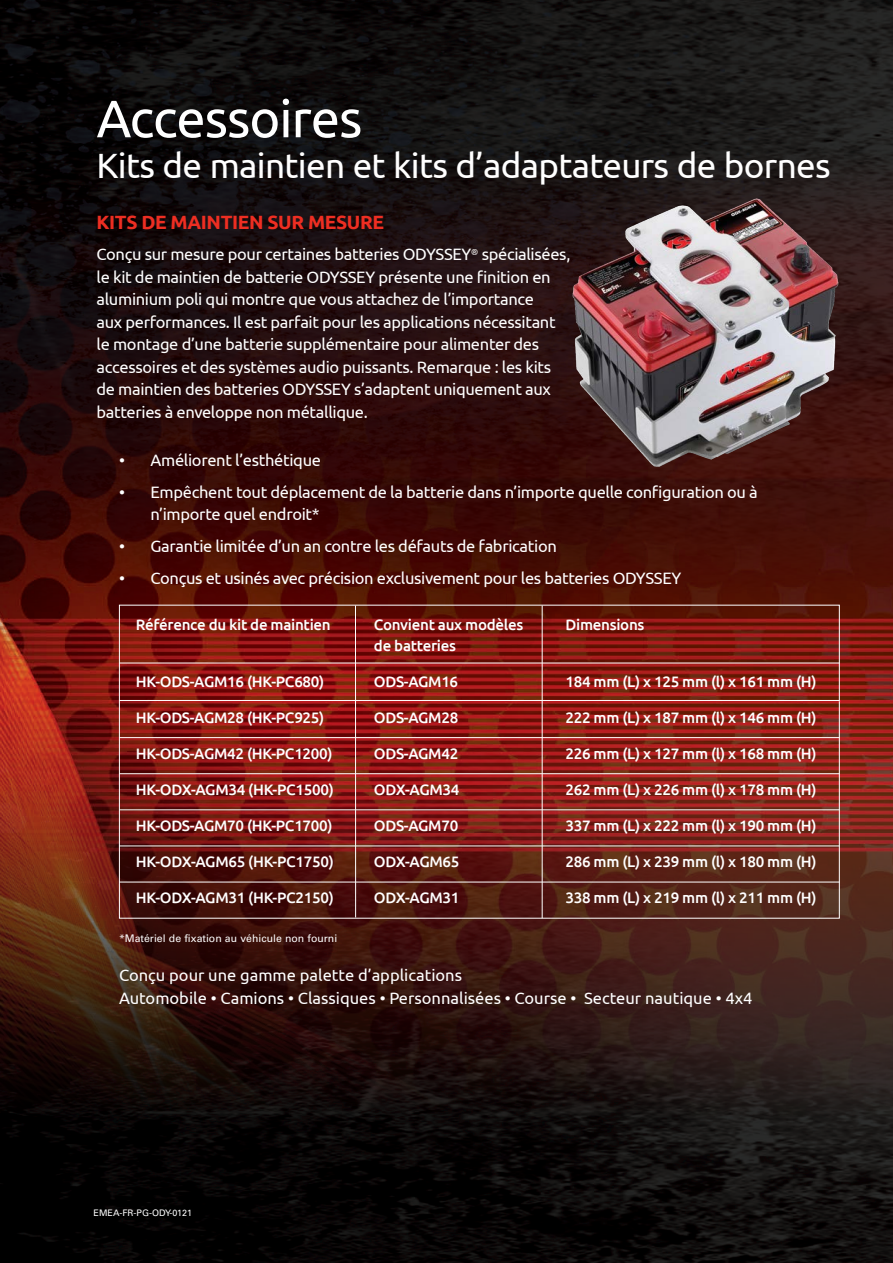
<style>
.page{position:relative;width:893px;height:1263px;background:#fff}
.page>*{position:absolute;margin:0;border:0;box-sizing:border-box;transform-origin:0 0}
.t1{font:52.5px "Ubuntu";letter-spacing:-.02em;color:#fff}
.t2{font:35.1px "Ubuntu";letter-spacing:-.02em;color:#fff}
.t3{font:700 19.2px "Ubuntu";letter-spacing:-.02em;color:#ee2e22}
.t4{font:16.5px/22.5px "Ubuntu";letter-spacing:-.02em;color:#fff}
.t5{font:16.5px "Ubuntu";color:#fff}
.t6{font:500 15.15px "Ubuntu";letter-spacing:-.02em;color:#fff}
.t7{font:10.5px "Univers LT Std";color:#fff}
.t8{font:9px "Univers LT Std";color:#fff}
</style>
<div class="page">
<img style="left:0;top:0;width:893px;height:631px">
<img style="left:0;top:682px;width:893px;height:581px">
<svg style="left:119px;top:604px;width:721px;height:315px;background:#7b1e16"></svg>
<hr style="left:355px;top:605px;width:1px;height:312px;background:#fff">
<hr style="left:542px;top:605px;width:1px;height:313px;background:#fff">
<hr style="left:119px;top:700px;width:721px;height:1px;background:#fff">
<hr style="left:119px;top:737px;width:721px;height:1px;background:#fff">
<hr style="left:119px;top:773px;width:721px;height:1px;background:#fff">
<hr style="left:119px;top:809px;width:721px;height:1px;background:#fff">
<hr style="left:119px;top:845px;width:721px;height:1px;background:#fff">
<hr style="left:119px;top:882px;width:721px;height:1px;background:#fff">
<img style="left:550px;top:190px;width:302px;height:296px">
<p class="t1" style="left:97px;top:87px;width:267px">Accessoires</p>
<p class="t2" style="left:97px;top:144px;width:736px">Kits de maintien et kits d’adaptateurs de bornes</p>
<p class="t3" style="left:97px;top:210px;width:289px">KITS DE MAINTIEN SUR MESURE</p>
<p class="t4" style="left:97px;top:243px;width:475px">Conçu sur mesure pour certaines batteries ODYSSEY<sup>®</sup> spécialisées, le kit de maintien de batterie ODYSSEY présente une finition en aluminium poli qui montre que vous attachez de l’importance<br>aux performances. Il est parfait pour les applications nécessitant le montage d’une batterie supplémentaire pour alimenter des accessoires et des systèmes audio puissants. Remarque : les kits de maintien des batteries ODYSSEY s’adaptent uniquement aux batteries à enveloppe non métallique.</p>
<p class="t4" style="left:119px;top:448px;width:203px">• Améliorent l’esthétique</p>
<p class="t4" style="left:151px;top:480px;width:609px;text-indent:-31px">• Empêchent tout déplacement de la batterie dans n’importe quelle configuration ou à n’importe quel endroit*</p>
<p class="t4" style="left:119px;top:534px;width:439px">• Garantie limitée d’un an contre les défauts de fabrication</p>
<p class="t4" style="left:119px;top:566px;width:564px">• Conçus et usinés avec précision exclusivement pour les batteries ODYSSEY</p>
<p class="t6" style="left:136px;top:615px;width:196px">Référence du kit de maintien</p>
<p class="t6" style="left:374px;top:615px;width:151px">Convient aux modèles</p>
<p class="t6" style="left:565px;top:615px;width:81px">Dimensions</p>
<p class="t6" style="left:374px;top:636px;width:84px">de batteries</p>
<p class="t6" style="left:136px;top:672px;width:190px">HK-ODS-AGM16 (HK-PC680)</p>
<p class="t6" style="left:374px;top:672px;width:86px">ODS-AGM16</p>
<p class="t6" style="left:565px;top:672px;width:253px">184 mm (L) x 125 mm (l) x 161 mm (H)</p>
<p class="t6" style="left:136px;top:708px;width:190px">HK-ODS-AGM28 (HK-PC925)</p>
<p class="t6" style="left:374px;top:708px;width:86px">ODS-AGM28</p>
<p class="t6" style="left:565px;top:708px;width:253px">222 mm (L) x 187 mm (l) x 146 mm (H)</p>
<p class="t6" style="left:136px;top:744px;width:198px">HK-ODS-AGM42 (HK-PC1200)</p>
<p class="t6" style="left:374px;top:744px;width:86px">ODS-AGM42</p>
<p class="t6" style="left:565px;top:744px;width:253px">226 mm (L) x 127 mm (l) x 168 mm (H)</p>
<p class="t6" style="left:136px;top:780px;width:200px">HK-ODX-AGM34 (HK-PC1500)</p>
<p class="t6" style="left:374px;top:780px;width:87px">ODX-AGM34</p>
<p class="t6" style="left:565px;top:780px;width:253px">262 mm (L) x 226 mm (l) x 178 mm (H)</p>
<p class="t6" style="left:136px;top:816px;width:198px">HK-ODS-AGM70 (HK-PC1700)</p>
<p class="t6" style="left:374px;top:816px;width:86px">ODS-AGM70</p>
<p class="t6" style="left:565px;top:816px;width:253px">337 mm (L) x 222 mm (l) x 190 mm (H)</p>
<p class="t6" style="left:136px;top:852px;width:200px">HK-ODX-AGM65 (HK-PC1750)</p>
<p class="t6" style="left:374px;top:852px;width:87px">ODX-AGM65</p>
<p class="t6" style="left:565px;top:852px;width:253px">286 mm (L) x 239 mm (l) x 180 mm (H)</p>
<p class="t6" style="left:136px;top:888px;width:200px">HK-ODX-AGM31 (HK-PC2150)</p>
<p class="t6" style="left:374px;top:888px;width:87px">ODX-AGM31</p>
<p class="t6" style="left:565px;top:888px;width:253px">338 mm (L) x 219 mm (l) x 211 mm (H)</p>
<p class="t7" style="left:119px;top:932px;width:220px">*Matériel de fixation au véhicule non fourni</p>
<p class="t5" style="left:119px;top:965px;width:344px">Conçu pour une gamme palette d’applications</p>
<p class="t5" style="left:119px;top:988px;width:635px">Automobile • Camions • Classiques • Personnalisées • Course • Secteur nautique • 4x4</p>
<p class="t8" style="left:94px;top:1207px;width:100px">EMEA-FR-PG-ODY-0121</p>
</div>
